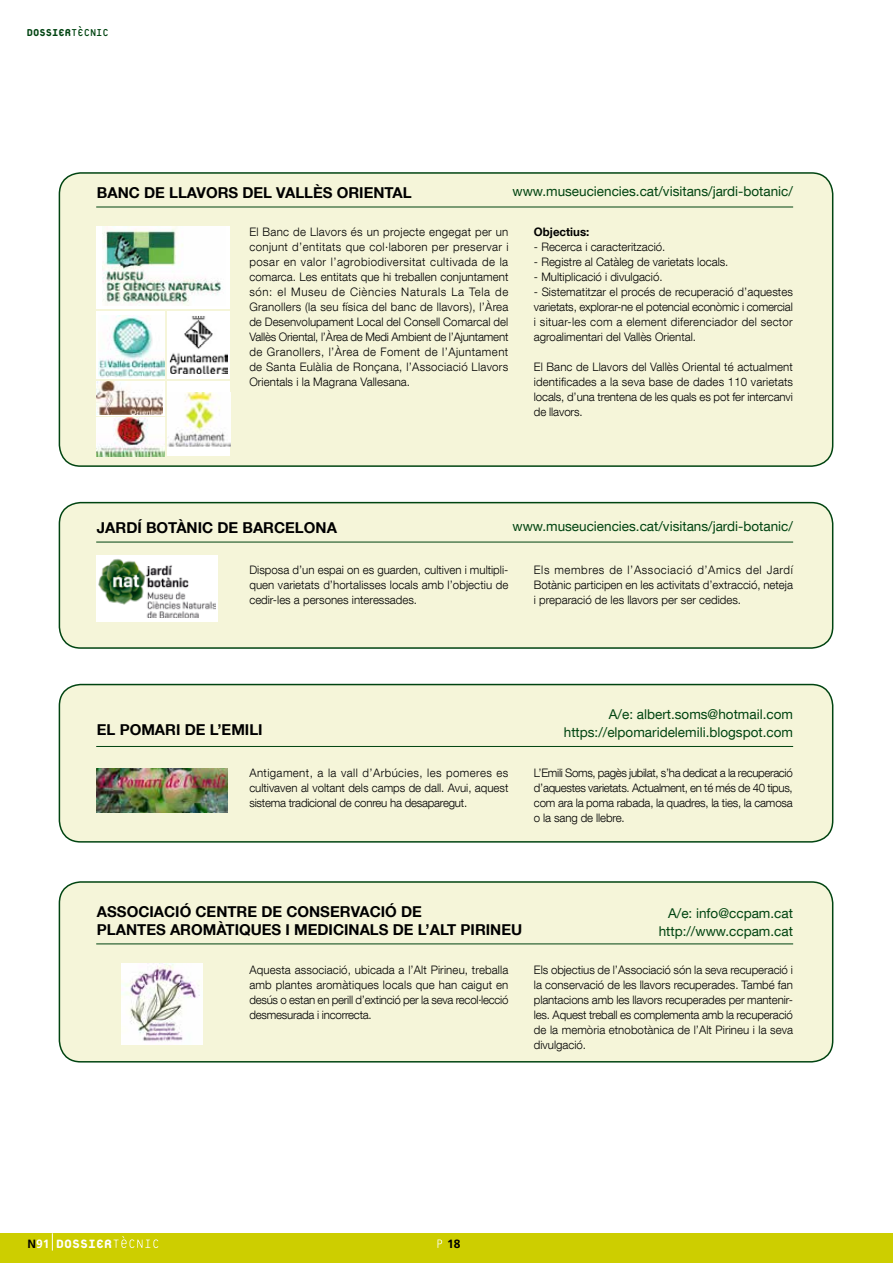
<style>
.page{position:relative;width:893px;height:1263px;background:#fff}
.page>*{position:absolute;margin:0;border:0;box-sizing:border-box;transform-origin:0 0}
.t1{font:800 18px "Platelet";color:#fff;scale:.96 1}
.t2{font:700 15px/18px "Helvetica Neue LT Com";color:#000}
.t3{font:800 15px "Platelet";color:#041;scale:.91 1}
.t4{font:13.5px/18px "Helvetica Neue LT Com";color:#041;text-align:right}
.t5{font:700 12px "Frutiger LT Std";color:#000}
.t6{font:300 11.7px/15px "Helvetica Neue LT Com";color:#000;text-align:justify}
.t7{font:700 11.7px "Helvetica Neue LT Com";color:#000}
.s1{font-weight:400}
.s2{font-family:"Frutiger LT Std";font-weight:700;font-size:12px;color:#000}
.s3{font-family:"Frutiger LT Std";font-weight:700;font-size:12px}
</style>
<div class="page">
<div style="left:0;top:1233px;width:893px;height:30px;background:#cdce00"></div>
<svg style="left:437px;top:1239px;width:5px;height:9px"></svg>
<svg style="left:52px;top:1233px;width:1px;height:17px"></svg>
<svg style="left:113px;top:1236px;width:45px;height:12px"></svg>
<div style="left:59px;top:684px;width:774px;height:158px;background:#f5f5d9;border-radius:21px"></div>
<div style="left:59px;top:684px;width:774px;height:159px;border:2px solid #041;border-radius:21px"></div>
<hr style="left:96px;top:746px;width:697px;height:1px;background:#041">
<img style="left:97px;top:769px;width:130px;height:43px">
<div style="left:59px;top:882px;width:774px;height:180px;background:#f5f5d9;border-radius:21px"></div>
<div style="left:59px;top:881px;width:774px;height:181px;border:2px solid #041;border-radius:21px"></div>
<hr style="left:96px;top:943px;width:697px;height:1px;background:#041">
<img style="left:122px;top:963px;width:80px;height:81px">
<div style="left:59px;top:503px;width:774px;height:145px;background:#f5f5d9;border-radius:21px"></div>
<div style="left:59px;top:502px;width:774px;height:147px;border:2px solid #041;border-radius:21px"></div>
<hr style="left:96px;top:542px;width:697px;height:1px;background:#041">
<div style="left:96px;top:555px;width:122px;height:67px;background:#fff"></div>
<img style="left:98px;top:559px;width:118px;height:58px">
<div style="left:59px;top:173px;width:774px;height:293px;background:#f5f5d9;border-radius:21px"></div>
<div style="left:59px;top:172px;width:774px;height:295px;border:2px solid #041;border-radius:21px"></div>
<hr style="left:96px;top:207px;width:697px;height:1px;background:#041">
<div style="left:96px;top:226px;width:134px;height:82px;background:#fff"></div>
<img style="left:103px;top:228px;width:119px;height:77px">
<div style="left:96px;top:311px;width:68px;height:67px;background:#fff"></div>
<img style="left:99px;top:315px;width:65px;height:63px">
<div style="left:168px;top:311px;width:62px;height:68px;background:#fff"></div>
<img style="left:169px;top:316px;width:59px;height:58px">
<svg style="left:96px;top:381px;width:69px;height:34px"></svg>
<img style="left:96px;top:381px;width:66px;height:33px">
<div style="left:168px;top:381px;width:62px;height:75px;background:#fff"></div>
<img style="left:168px;top:393px;width:62px;height:53px">
<img style="left:96px;top:418px;width:69px;height:38px">
<p class="t3" style="left:27px;top:26px;width:92px">DOSSIER<span class="s1">TÈCNIC</span></p>
<p class="t2" style="left:97px;top:183px;width:316px">BANC DE LLAVORS DEL VALLÈS ORIENTAL</p>
<p class="t6" style="left:249px;top:224px;width:261px">El Banc de Llavors és un projecte engegat per un conjunt d’entitats que col·laboren per preservar i posar en valor l’agrobiodiversitat cultivada de la comarca. Les entitats que hi treballen conjuntament són: el Museu de Ciències Naturals La Tela de Granollers (la seu física del banc de llavors), l’Àrea de Desenvolupament Local del Consell Comarcal del Vallès Oriental, l’Àrea de Medi Ambient de l’Ajuntament de Granollers, l’Àrea de Foment de l’Ajuntament de Santa Eulàlia de Ronçana, l’Associació Llavors Orientals i la Magrana Vallesana.</p>
<p class="t7" style="left:534px;top:225px;width:57px">Objectius:</p>
<p class="t4" style="left:512px;top:182px;width:282px">www.museuciencies.cat/visitans/jardi-botanic/</p>
<p class="t6" style="left:534px;top:239px;width:133px">- Recerca i caracterització.</p>
<p class="t6" style="left:534px;top:254px;width:196px">- Registre al Catàleg de varietats locals.</p>
<p class="t6" style="left:534px;top:269px;width:130px">- Multiplicació i divulgació.</p>
<p class="t6" style="left:534px;top:284px;width:261px">- Sistematitzar el procés de recuperació d’aquestes varietats, explorar-ne el potencial econòmic i comercial i situar-les com a element diferenciador del sector agroalimentari del Vallès Oriental.</p>
<p class="t6" style="left:534px;top:359px;width:261px">El Banc de Llavors del Vallès Oriental té actualment identificades a la seva base de dades 110 varietats locals, d’una trentena de les quals es pot fer intercanvi de llavors.</p>
<p class="t2" style="left:97px;top:518px;width:242px">JARDÍ BOTÀNIC DE BARCELONA</p>
<p class="t4" style="left:512px;top:517px;width:282px">www.museuciencies.cat/visitans/jardi-botanic/</p>
<p class="t6" style="left:249px;top:562px;width:261px">Disposa d’un espai on es guarden, cultiven i multipli&shy;quen varietats d’hortalisses locals amb l’objectiu de cedir-les a persones interessades.</p>
<p class="t6" style="left:534px;top:562px;width:261px">Els membres de l’Associació d’Amics del Jardí Botànic participen en les activitats d’extracció, neteja i preparació de les llavors per ser cedides.</p>
<p class="t2" style="left:97px;top:720px;width:167px">EL POMARI DE L’EMILI</p>
<p class="t4" style="left:564px;top:705px;width:231px">A/e: albert.soms@hotmail.com https://elpomaridelemili.blogspot.com</p>
<p class="t6" style="left:249px;top:765px;width:261px">Antigament, a la vall d’Arbúcies, les pomeres es cultivaven al voltant dels camps de dall. Avui, aquest sistema tradicional de conreu ha desaparegut.</p>
<p class="t6" style="left:534px;top:765px;width:260px">L’Emili Soms, pagès jubilat, s’ha dedicat a la recuperació d’aquestes varietats. Actualment, en té més de 40 tipus, com ara la poma rabada, la quadres, la ties, la camosa o la sang de llebre.</p>
<p class="t2" style="left:97px;top:902px;width:427px">ASSOCIACIÓ CENTRE DE CONSERVACIÓ DE<br>PLANTES AROMÀTIQUES I MEDICINALS DE L’ALT PIRINEU</p>
<p class="t4" style="left:659px;top:904px;width:136px">A/e: info@ccpam.cat http://www.ccpam.cat</p>
<p class="t6" style="left:249px;top:962px;width:261px">Aquesta associació, ubicada a l’Alt Pirineu, treballa amb plantes aromàtiques locals que han caigut en desús o estan en perill d’extinció per la seva recol·lecció desmesurada i incorrecta.</p>
<p class="t6" style="left:534px;top:962px;width:261px">Els objectius de l’Associació són la seva recuperació i la conservació de les llavors recuperades. També fan plantacions amb les llavors recuperades per mantenir&shy;les. Aquest treball es complementa amb la recuperació de la memòria etnobotànica de l’Alt Pirineu i la seva divulgació.</p>
<h1 class="t1" style="left:28px;top:1235px;width:89px"><span class="s2">N</span><span class="s3">91</span> DOSSIER</h1>
<p class="t5" style="left:447px;top:1237px;width:15px">18</p>
</div>
